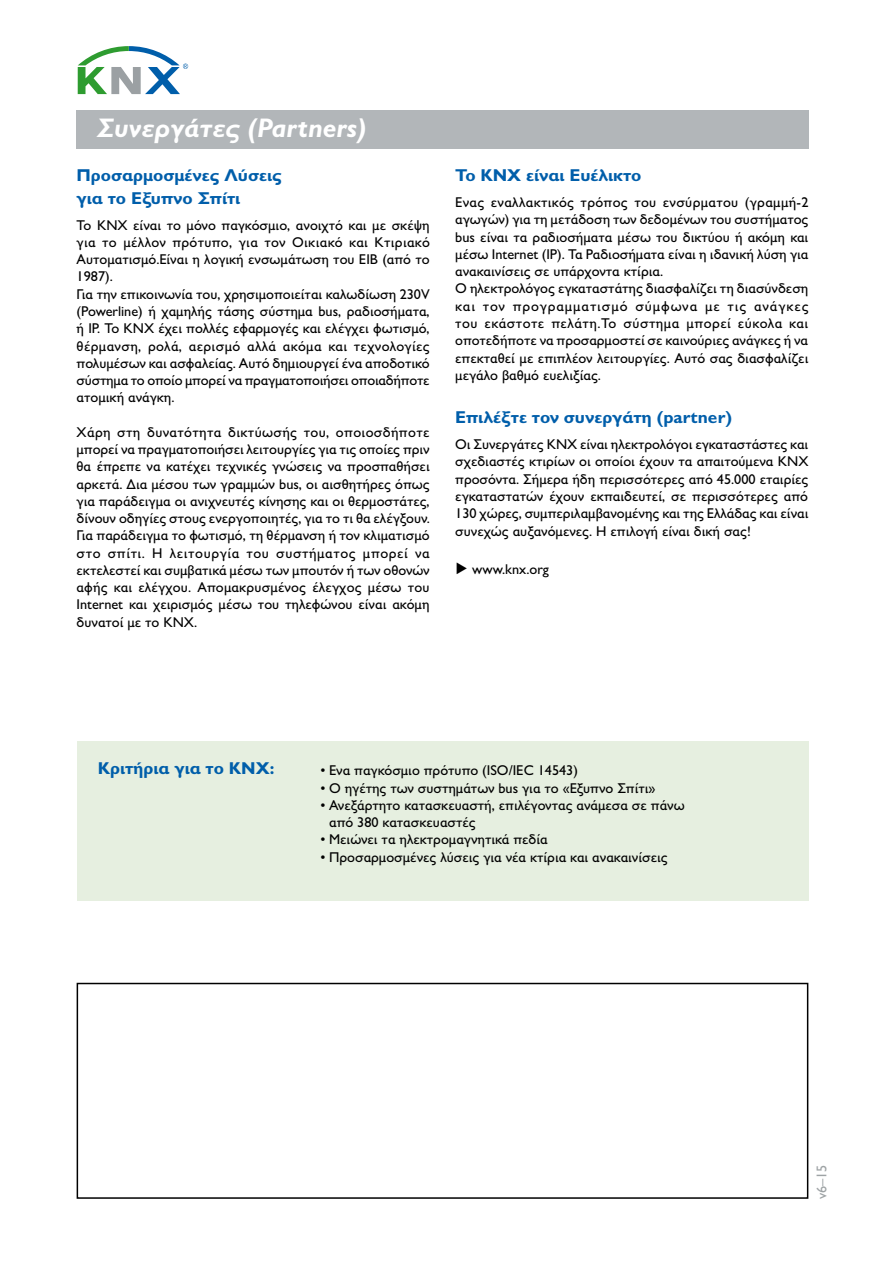
<style>
.page{position:relative;width:885px;height:1263px;background:#fff}
.page>*{position:absolute;margin:0;border:0;box-sizing:border-box;transform-origin:0 0}
.t1{font:italic 700 27px "Gill Sans MT Pro Grk";color:#fff}
.t2{font:700 17.25px/22.5px "Gill Sans MT Pro Grk";color:#005eaa}
.t3{font:500 14.25px/17.2px "Gill Sans MT Pro Grk";color:#000}
.t4{font:500 14.25px "Gill Sans MT Pro Grk";color:#9ea3a5}
</style>
<div class="page">
<svg style="left:78px;top:46px;width:110px;height:48px"></svg>
<div style="left:77px;top:742px;width:731px;height:159px;background:#e6efe0"></div>
<div style="left:77px;top:983px;width:731px;height:216px;border:2px solid #000"></div>
<div style="left:76px;top:110px;width:732px;height:39px;background:#b2b6b9"></div>
<h1 class="t1" style="left:97px;top:111px;width:271px">Συνεργάτες (Partners)</h1>
<p class="t2" style="left:77px;top:164px;width:207px">Προσαρμοσμένες Λύσεις για το Έξυπνο Σπίτι</p>
<p class="t3" style="left:77px;top:216px;width:355px">Το KNX είναι το μόνο παγκόσμιο, ανοιχτό και με σκέψη για το μέλλον πρότυπο, για τον Οικιακό και Κτιριακό Αυτοματισμό.Είναι η λογική ενσωμάτωση του EIB (από το 1987).<br>Για την επικοινωνία του, χρησιμοποιείται καλωδίωση 230V (Powerline) ή χαμηλής τάσης σύστημα bus, ραδιοσήματα, ή IP. Το KNX έχει πολλές εφαρμογές και ελέγχει φωτισμό, θέρμανση, ρολά, αερισμό αλλά ακόμα και τεχνολογίες πολυμέσων και ασφαλείας. Αυτό δημιουργεί ένα αποδοτικό σύστημα το οποίο μπορεί να πραγματοποιήσει οποιαδήποτε ατομική ανάγκη.</p>
<p class="t3" style="left:77px;top:423px;width:355px;text-align:justify">Χάρη στη δυνατότητα δικτύωσής του, οποιοσδήποτε μπορεί να πραγματοποιήσει λειτουργίες για τις οποίες πριν θα έπρεπε να κατέχει τεχνικές γνώσεις να προσπαθήσει αρκετά. Δια μέσου των γραμμών bus, οι αισθητήρες όπως για παράδειγμα οι ανιχνευτές κίνησης και οι θερμοστάτες, δίνουν οδηγίες στους ενεργοποιητές, για το τι θα ελέγξουν.<br>Για παράδειγμα το φωτισμό, τη θέρμανση ή τον κλιματισμό στο σπίτι. Η λειτουργία του συστήματος μπορεί να εκτελεστεί και συμβατικά μέσω των μπουτόν ή των οθονών αφής και ελέγχου. Απομακρυσμένος έλεγχος μέσω του Internet και χειρισμός μέσω του τηλεφώνου είναι ακόμη δυνατοί με το KNX.</p>
<p class="t2" style="left:455px;top:164px;width:188px">Το KNX είναι Ευέλικτο</p>
<p class="t3" style="left:455px;top:194px;width:355px">Ένας εναλλακτικός τρόπος του ενσύρματου (γραμμή-2 αγωγών) για τη μετάδοση των δεδομένων του συστήματος bus είναι τα ραδιοσήματα μέσω του δικτύου ή ακόμη και μέσω Internet (IP). Τα Ραδιοσήματα είναι η ιδανική λύση για ανακαινίσεις σε υπάρχοντα κτίρια.<br>Ο ηλεκτρολόγος εγκαταστάτης διασφαλίζει τη διασύνδεση και τον προγραμματισμό σύμφωνα με τις ανάγκες του εκάστοτε πελάτη.Το σύστημα μπορεί εύκολα και οποτεδήποτε να προσαρμοστεί σε καινούριες ανάγκες ή να επεκταθεί με επιπλέον λειτουργίες. Αυτό σας διασφαλίζει μεγάλο βαθμό ευελιξίας.</p>
<p class="t2" style="left:455px;top:406px;width:278px">Επιλέξτε τον συνεργάτη (partner)</p>
<p class="t3" style="left:455px;top:436px;width:354px;text-align:justify">Οι Συνεργάτες KNX είναι ηλεκτρολόγοι εγκαταστάστες και σχεδιαστές κτιρίων οι οποίοι έχουν τα απαιτούμενα KNX προσόντα. Σήμερα ήδη περισσότερες από 45.000 εταιρίες εγκαταστατών έχουν εκπαιδευτεί, σε περισσότερες από 130 χώρες, συμπεριλαμβανομένης και της Ελλάδας και είναι συνεχώς αυξανόμενες. Η επιλογή είναι δική σας!</p>
<p class="t3" style="left:472px;top:561px;width:78px">www.knx.org</p>
<p class="t2" style="left:98px;top:756px;width:178px">Κριτήρια για το KNX:</p>
<p class="t3" style="left:320px;top:762px;width:259px">• Ένα παγκόσμιο πρότυπο (ISO/IEC 14543)</p>
<p class="t3" style="left:320px;top:779px;width:336px">• Ο ηγέτης των συστημάτων bus για το «Έξυπνο Σπίτι»</p>
<p class="t3" style="left:329px;top:796px;width:357px;text-indent:-9px">• Ανεξάρτητο κατασκευαστή, επιλέγοντας ανάμεσα σε πάνω από 380 κατασκευαστές</p>
<p class="t3" style="left:320px;top:831px;width:228px">• Μειώνει τα ηλεκτρομαγνητικά πεδία</p>
<p class="t3" style="left:320px;top:848px;width:348px">• Προσαρμοσμένες λύσεις για νέα κτίρια και ανακαινίσεις</p>
<p class="t4" style="left:813px;top:1199px;width:36px;rotate:-90deg">v6–15</p>
</div>
